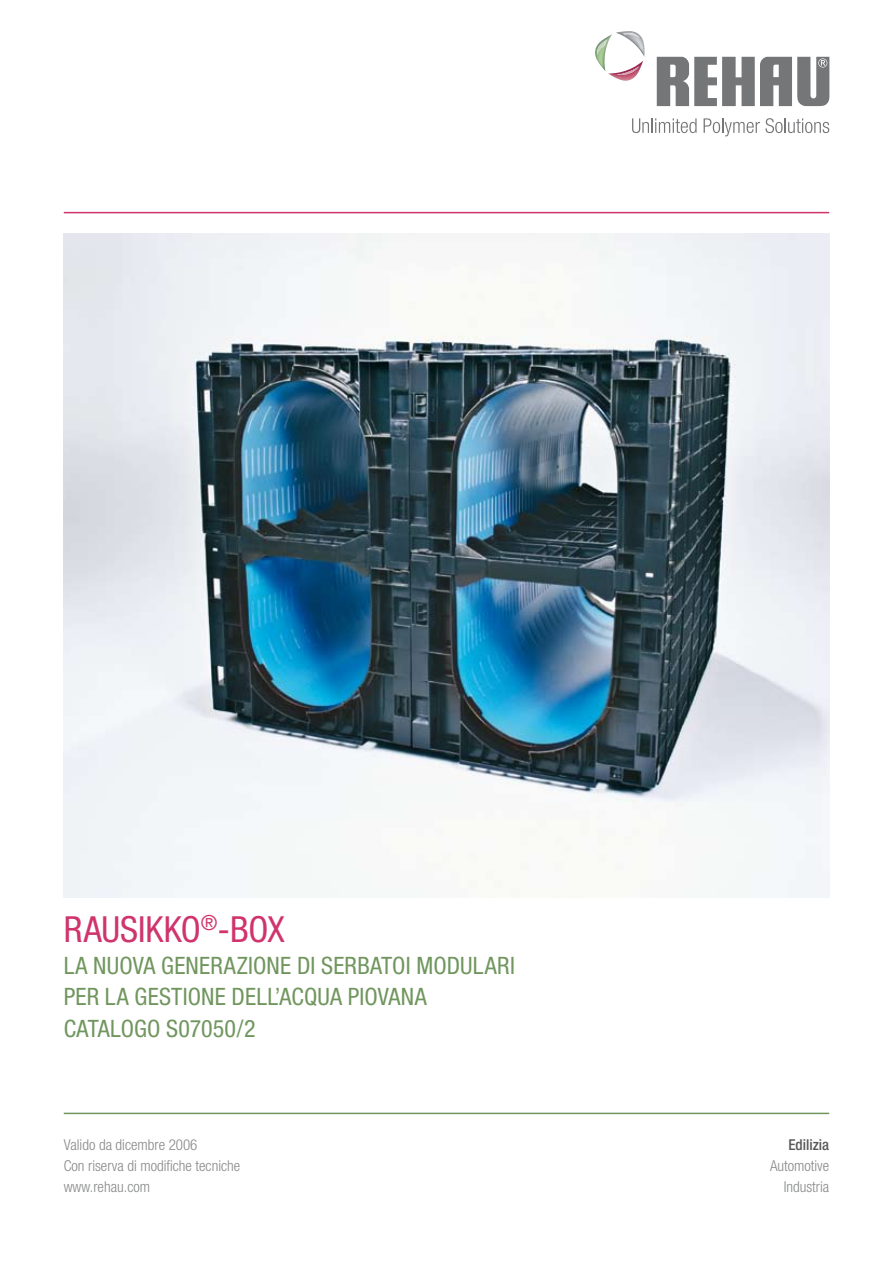
<style>
.page{position:relative;width:893px;height:1263px;background:#fff}
.page>*{position:absolute;margin:0;border:0;box-sizing:border-box;transform-origin:0 0}
.t1{font:condensed 36px "Helvetica Neue";color:#cf346c}
.t2{font:condensed 24px/31.5px "Helvetica Neue";letter-spacing:.005em;color:#70965e}
.t3{font:300 condensed 15px/21px "Helvetica Neue";color:#878889;text-align:right}
.t4{font:500 condensed 15px "Helvetica Neue";color:#58585a}
</style>
<div class="page">
<hr style="left:64px;top:212px;width:765px;height:1px;background:#cf346c">
<hr style="left:64px;top:1113px;width:765px;height:1px;background:#70965e">
<svg style="left:632px;top:118px;width:65px;height:15px"></svg>
<svg style="left:704px;top:118px;width:125px;height:18px"></svg>
<svg style="left:657px;top:57px;width:172px;height:49px"></svg>
<svg style="left:595px;top:31px;width:49px;height:50px"></svg>
<img style="left:597px;top:39px;width:10px;height:16px">
<img style="left:616px;top:66px;width:23px;height:9px">
<img style="left:623px;top:33px;width:16px;height:5px">
<img style="left:64px;top:234px;width:765px;height:663px">
<h1 class="t1" style="left:64px;top:909px;width:222px">RAUSIKKO<sup>®</sup>-BoX</h1>
<p class="t2" style="left:64px;top:949px;width:453px">LA NUOVA GENERAZIONE DI SERBATOI MODULARI<br>PER LA GESTIONE DELL’ACQUA PIOVANA<br>CATALOGO S07050/2</p>
<p class="t3" style="left:64px;top:1133px;width:178px;text-align:left">Valido da dicembre 2006<br>Con riserva di modifiche tecniche www.rehau.com</p>
<p class="t4" style="left:788px;top:1135px;width:42px">Edilizia</p>
<p class="t3" style="left:770px;top:1154px;width:61px">Automotive<br>Industria</p>
</div>
